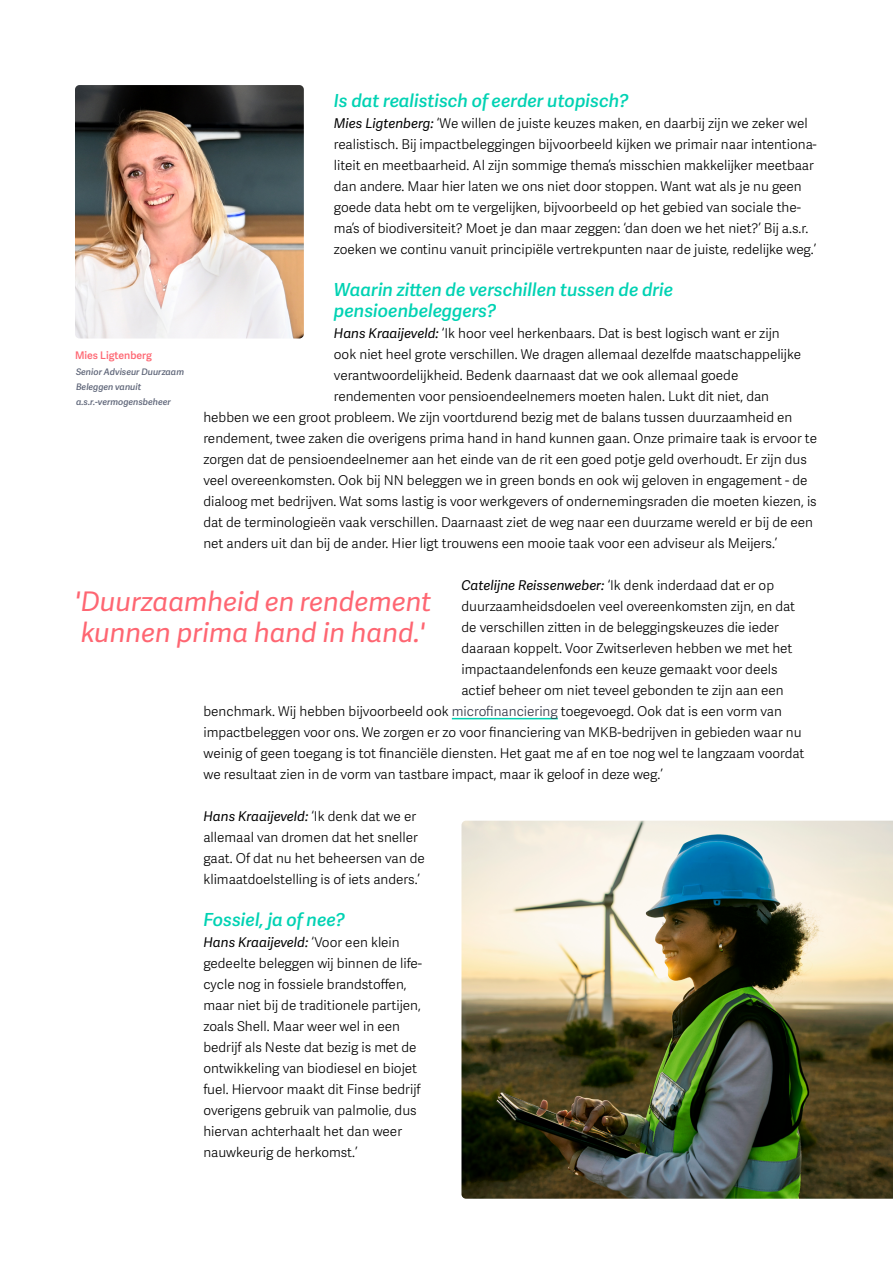
<style>
.page{position:relative;width:893px;height:1263px;background:#fff}
.page>*{position:absolute;margin:0;border:0;box-sizing:border-box;transform-origin:0 0}
.t1{font:italic 27px/31.5px "Adelle Sans";color:#fe6672}
.t2{font:italic 600 18px/21px "Adelle Sans";color:#00d2b3}
.t3{font:300 13.5px/21px "Adelle Sans";color:#000}
.t4{font:600 10.5px "Adelle Sans";color:#fe6672}
.t5{font:italic 600 9px/15px "Adelle Sans";color:#5e6578}
.s1{font-weight:400;font-style:italic}
.s2{color:#313543}
</style>
<div class="page">
<img style="left:75px;top:85px;width:229px;height:253px">
<img style="left:461px;top:821px;width:432px;height:378px">
<hr style="left:452px;top:718px;width:106px;height:1px;background:#00d2b3">
<h2 class="t2" style="left:334px;top:89px;width:296px">Is dat realistisch of eerder utopisch?</h2>
<p class="t3" style="left:334px;top:112px;width:484px"><span class="s1">Mies Ligtenberg:</span> ‘We willen de juiste keuzes maken, en daarbij zijn we zeker wel realistisch. Bij impactbeleggingen bijvoorbeeld kijken we primair naar intentiona&shy;liteit en meetbaarheid. Al zijn sommige thema’s misschien makkelijker meetbaar dan andere. Maar hier laten we ons niet door stoppen. Want wat als je nu geen goede data hebt om te vergelijken, bijvoorbeeld op het gebied van sociale the&shy;ma’s of biodiversiteit? Moet je dan maar zeggen: ‘dan doen we het niet?’ Bij a.s.r. zoeken we continu vanuit principiële vertrekpunten naar de juiste, redelijke weg.’</p>
<h2 class="t2" style="left:334px;top:278px;width:341px">Waarin zitten de verschillen tussen de drie pensioenbeleggers?</h2>
<p class="t3" style="left:334px;top:322px;width:447px"><span class="s1">Hans Kraaijeveld:</span> ‘Ik hoor veel herkenbaars. Dat is best logisch want er zijn</p>
<p class="t3" style="left:334px;top:343px;width:469px">ook niet heel grote verschillen. We dragen allemaal dezelfde maatschappelijke</p>
<p class="t3" style="left:334px;top:364px;width:406px">verantwoordelijkheid. Bedenk daarnaast dat we ook allemaal goede</p>
<p class="t3" style="left:334px;top:385px;width:437px">rendementen voor pensioendeelnemers moeten halen. Lukt dit niet, dan</p>
<p class="t3" style="left:203px;top:406px;width:590px">hebben we een groot probleem. We zijn voortdurend bezig met de balans tussen duurzaamheid en</p>
<p class="t3" style="left:203px;top:427px;width:615px">rendement, twee zaken die overigens prima hand in hand kunnen gaan. Onze primaire taak is ervoor te</p>
<p class="t3" style="left:203px;top:448px;width:605px">zorgen dat de pensioendeelnemer aan het einde van de rit een goed potje geld overhoudt. Er zijn dus</p>
<p class="t3" style="left:203px;top:469px;width:606px">veel overeenkomsten. Ook bij NN beleggen we in green bonds en ook wij geloven in engagement - de</p>
<p class="t3" style="left:203px;top:490px;width:615px">dialoog met bedrijven. Wat soms lastig is voor werkgevers of ondernemingsraden die moeten kiezen, is</p>
<p class="t3" style="left:203px;top:511px;width:611px">dat de terminologieën vaak verschillen. Daarnaast ziet de weg naar een duurzame wereld er bij de een</p>
<p class="t3" style="left:203px;top:532px;width:575px">net anders uit dan bij de ander. Hier ligt trouwens een mooie taak voor een adviseur als Meijers.’</p>
<p class="t3" style="left:461px;top:574px;width:314px"><span class="s1">Catelijne Reissenweber:</span> ‘Ik denk inderdaad dat er op</p>
<p class="t3" style="left:461px;top:595px;width:335px">duurzaamheidsdoelen veel overeenkomsten zijn, en dat</p>
<p class="t3" style="left:461px;top:616px;width:319px">de verschillen zitten in de beleggingskeuzes die ieder</p>
<p class="t3" style="left:461px;top:637px;width:332px">daaraan koppelt. Voor Zwitserleven hebben we met het</p>
<p class="t3" style="left:461px;top:658px;width:318px">impactaandelenfonds een keuze gemaakt voor deels</p>
<p class="t3" style="left:461px;top:679px;width:324px">actief beheer om niet teveel gebonden te zijn aan een</p>
<p class="t3" style="left:203px;top:700px;width:580px">benchmark. Wij hebben bijvoorbeeld ook <span class="s2">microfinanciering</span> toegevoegd. Ook dat is een vorm van</p>
<p class="t3" style="left:203px;top:721px;width:600px">impactbeleggen voor ons. We zorgen er zo voor financiering van MKB-bedrijven in gebieden waar nu</p>
<p class="t3" style="left:203px;top:742px;width:602px">weinig of geen toegang is tot financiële diensten. Het gaat me af en toe nog wel te langzaam voordat</p>
<p class="t3" style="left:203px;top:763px;width:461px">we resultaat zien in de vorm van tastbare impact, maar ik geloof in deze weg.’</p>
<p class="t3" style="left:203px;top:805px;width:223px"><span class="s1">Hans Kraaijeveld:</span> ‘Ik denk dat we er allemaal van dromen dat het sneller gaat. Of dat nu het beheersen van de klimaatdoelstelling is of iets anders.’</p>
<h2 class="t2" style="left:203px;top:908px;width:143px">Fossiel, ja of nee?</h2>
<p class="t3" style="left:203px;top:931px;width:220px"><span class="s1">Hans Kraaijeveld:</span> ‘Voor een klein gedeelte beleggen wij binnen de life&shy;cycle nog in fossiele brandstoffen, maar niet bij de traditionele partijen, zoals Shell. Maar weer wel in een bedrijf als Neste dat bezig is met de ontwikkeling van biodiesel en biojet fuel. Hiervoor maakt dit Finse bedrijf overigens gebruik van palmolie, dus hiervan achterhaalt het dan weer nauwkeurig de herkomst.’</p>
<p class="t4" style="left:75px;top:347px;width:78px">Mies Ligtenberg</p>
<p class="t5" style="left:76px;top:364px;width:110px">Senior Adviseur Duurzaam<br>Beleggen vanuit a.s.r.-vermogensbeheer</p>
<h1 class="t1" style="left:75px;top:584px;width:358px">'Duurzaamheid en rendement kunnen prima hand in hand.'</h1>
</div>
